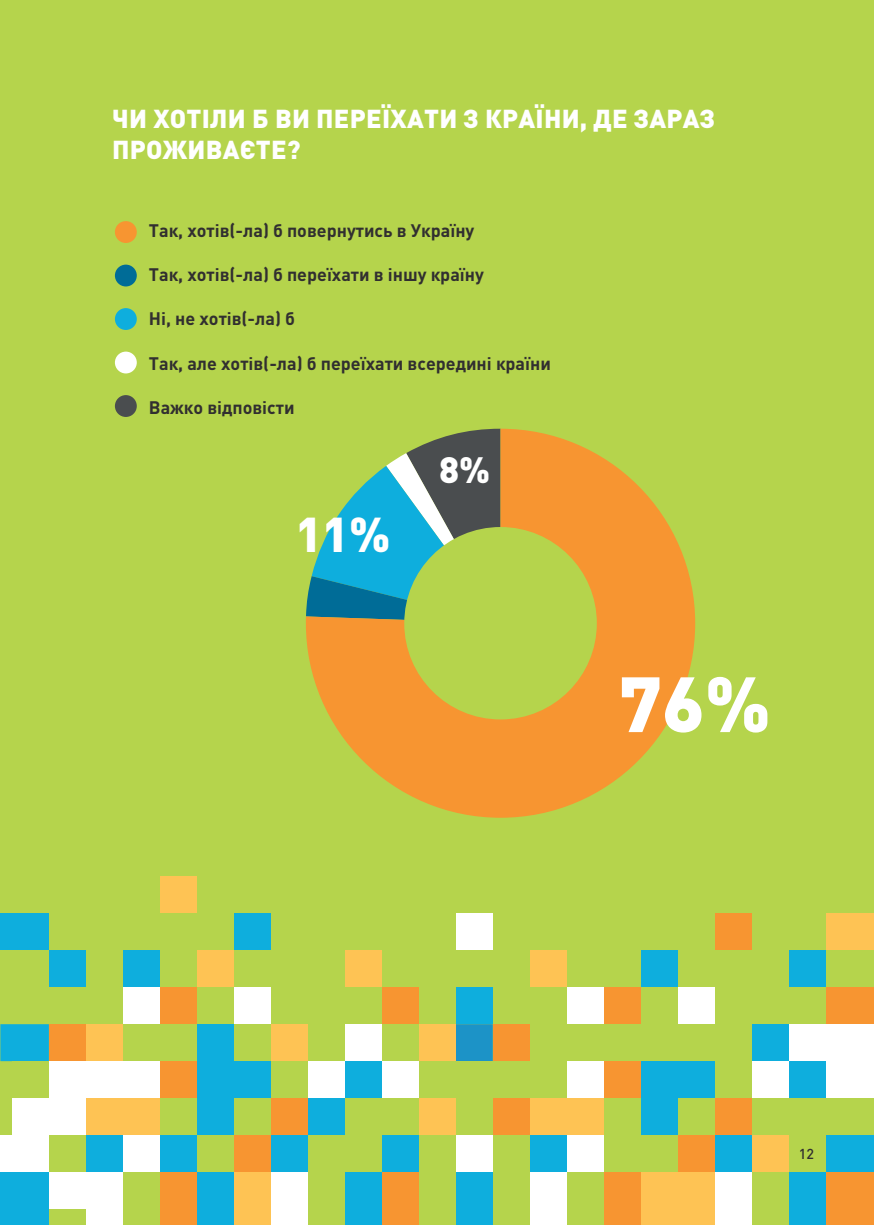
<style>
.page{position:relative;width:874px;height:1225px;background:#fff}
.page>*{position:absolute;margin:0;border:0;box-sizing:border-box;transform-origin:0 0}
.t1{font:900 77px "DIN Pro";color:#fff}
.t2{font:900 48.2px "DIN Pro";color:#fff}
.t3{font:900 36.2px "DIN Pro";color:#fff}
.t4{font:900 25.6px/30.8px "DIN Pro";letter-spacing:.01em;color:#fff}
.t5{font:700 17.8px "DIN Pro";color:#312f30}
.t6{font:500 14.2px "DIN Pro";color:#312f30}
</style>
<div class="page">
<div style="left:0;top:0;width:873px;height:1224px;background:#b5d44c"></div>
<div style="left:825px;top:913px;width:48px;height:37px;background:#fec354"></div>
<div style="left:825px;top:987px;width:48px;height:37px;background:#f79531"></div>
<div style="left:788px;top:950px;width:37px;height:37px;background:#0eaedd"></div>
<div style="left:825px;top:1024px;width:48px;height:37px;background:#fff"></div>
<div style="left:788px;top:1024px;width:37px;height:37px;background:#fff"></div>
<div style="left:751px;top:1024px;width:37px;height:37px;background:#0eaedd"></div>
<div style="left:603px;top:987px;width:37px;height:37px;background:#f79531"></div>
<div style="left:566px;top:987px;width:37px;height:37px;background:#fff"></div>
<div style="left:677px;top:987px;width:37px;height:37px;background:#fff"></div>
<div style="left:640px;top:950px;width:37px;height:37px;background:#0eaedd"></div>
<div style="left:455px;top:1024px;width:37px;height:37px;background:#1c93c7"></div>
<div style="left:492px;top:1024px;width:37px;height:37px;background:#f79531"></div>
<div style="left:381px;top:987px;width:37px;height:37px;background:#f79531"></div>
<div style="left:455px;top:987px;width:37px;height:37px;background:#0eaedd"></div>
<div style="left:418px;top:1024px;width:37px;height:37px;background:#fec354"></div>
<div style="left:344px;top:1024px;width:37px;height:37px;background:#fff"></div>
<div style="left:197px;top:1024px;width:37px;height:37px;background:#0eaedd"></div>
<div style="left:123px;top:950px;width:37px;height:37px;background:#0eaedd"></div>
<div style="left:160px;top:987px;width:37px;height:37px;background:#f79531"></div>
<div style="left:197px;top:950px;width:37px;height:37px;background:#fec354"></div>
<div style="left:271px;top:1024px;width:37px;height:37px;background:#fec354"></div>
<div style="left:123px;top:987px;width:37px;height:37px;background:#fff"></div>
<div style="left:234px;top:987px;width:37px;height:37px;background:#fff"></div>
<div style="left:234px;top:913px;width:36px;height:37px;background:#0eaedd"></div>
<div style="left:0;top:913px;width:49px;height:37px;background:#0eaedd"></div>
<div style="left:0;top:1024px;width:49px;height:37px;background:#0eaedd"></div>
<div style="left:49px;top:1024px;width:37px;height:37px;background:#f79531"></div>
<div style="left:86px;top:1024px;width:37px;height:37px;background:#fec354"></div>
<div style="left:49px;top:950px;width:37px;height:37px;background:#0eaedd"></div>
<div style="left:566px;top:1135px;width:37px;height:37px;background:#fff"></div>
<div style="left:788px;top:1172px;width:37px;height:53px;background:#0eaedd"></div>
<div style="left:825px;top:1135px;width:48px;height:37px;background:#0eaedd"></div>
<div style="left:788px;top:1061px;width:37px;height:37px;background:#0eaedd"></div>
<div style="left:825px;top:1172px;width:48px;height:53px;background:#f79531"></div>
<div style="left:825px;top:1061px;width:48px;height:37px;background:#fff"></div>
<div style="left:640px;top:1172px;width:37px;height:53px;background:#fec354"></div>
<div style="left:640px;top:1061px;width:37px;height:37px;background:#0eaedd"></div>
<div style="left:677px;top:1061px;width:37px;height:37px;background:#0eaedd"></div>
<div style="left:603px;top:1061px;width:37px;height:37px;background:#f79531"></div>
<div style="left:677px;top:1135px;width:37px;height:37px;background:#f79531"></div>
<div style="left:714px;top:1098px;width:37px;height:37px;background:#f79531"></div>
<div style="left:640px;top:1098px;width:37px;height:37px;background:#0eaedd"></div>
<div style="left:751px;top:1135px;width:37px;height:37px;background:#fec354"></div>
<div style="left:677px;top:1172px;width:37px;height:53px;background:#fec354"></div>
<div style="left:566px;top:1098px;width:37px;height:37px;background:#fec354"></div>
<div style="left:714px;top:1172px;width:37px;height:53px;background:#fff"></div>
<div style="left:751px;top:1061px;width:37px;height:37px;background:#fff"></div>
<div style="left:566px;top:1061px;width:37px;height:37px;background:#fff"></div>
<div style="left:714px;top:1135px;width:37px;height:37px;background:#0eaedd"></div>
<div style="left:603px;top:1172px;width:37px;height:53px;background:#f79531"></div>
<div style="left:123px;top:1135px;width:37px;height:37px;background:#fff"></div>
<div style="left:344px;top:1172px;width:37px;height:53px;background:#0eaedd"></div>
<div style="left:381px;top:1135px;width:37px;height:37px;background:#0eaedd"></div>
<div style="left:529px;top:1135px;width:37px;height:37px;background:#0eaedd"></div>
<div style="left:344px;top:1061px;width:37px;height:37px;background:#0eaedd"></div>
<div style="left:381px;top:1172px;width:37px;height:53px;background:#f79531"></div>
<div style="left:492px;top:1098px;width:37px;height:37px;background:#f79531"></div>
<div style="left:455px;top:1135px;width:37px;height:37px;background:#fff"></div>
<div style="left:529px;top:1172px;width:37px;height:53px;background:#fff"></div>
<div style="left:381px;top:1061px;width:37px;height:37px;background:#fff"></div>
<div style="left:529px;top:1098px;width:37px;height:37px;background:#fec354"></div>
<div style="left:418px;top:1098px;width:37px;height:37px;background:#fec354"></div>
<div style="left:455px;top:1172px;width:37px;height:53px;background:#0eaedd"></div>
<div style="left:308px;top:1098px;width:36px;height:37px;background:#0eaedd"></div>
<div style="left:197px;top:1172px;width:37px;height:53px;background:#0eaedd"></div>
<div style="left:197px;top:1061px;width:37px;height:37px;background:#0eaedd"></div>
<div style="left:234px;top:1061px;width:37px;height:37px;background:#0eaedd"></div>
<div style="left:160px;top:1061px;width:37px;height:37px;background:#f79531"></div>
<div style="left:234px;top:1135px;width:37px;height:37px;background:#f79531"></div>
<div style="left:271px;top:1098px;width:37px;height:37px;background:#f79531"></div>
<div style="left:197px;top:1098px;width:37px;height:37px;background:#0eaedd"></div>
<div style="left:234px;top:1172px;width:37px;height:53px;background:#fec354"></div>
<div style="left:123px;top:1098px;width:37px;height:37px;background:#fec354"></div>
<div style="left:271px;top:1172px;width:37px;height:53px;background:#fff"></div>
<div style="left:308px;top:1061px;width:36px;height:37px;background:#fff"></div>
<div style="left:123px;top:1061px;width:37px;height:37px;background:#fff"></div>
<div style="left:271px;top:1135px;width:37px;height:37px;background:#0eaedd"></div>
<div style="left:160px;top:1172px;width:37px;height:53px;background:#f79531"></div>
<div style="left:160px;top:1135px;width:37px;height:37px;background:#0eaedd"></div>
<div style="left:12px;top:1061px;width:111px;height:148px;background:#fff"></div>
<div style="left:49px;top:1135px;width:37px;height:37px;background:#b5d44c"></div>
<div style="left:12px;top:1061px;width:37px;height:37px;background:#b5d44c"></div>
<div style="left:86px;top:1135px;width:37px;height:37px;background:#0eaedd"></div>
<div style="left:0;top:1135px;width:49px;height:37px;background:#fff"></div>
<div style="left:86px;top:1172px;width:37px;height:53px;background:#fff"></div>
<div style="left:86px;top:1098px;width:37px;height:37px;background:#fec354"></div>
<div style="left:0;top:1172px;width:49px;height:53px;background:#0eaedd"></div>
<div style="left:160px;top:876px;width:37px;height:37px;background:#fec354"></div>
<div style="left:344px;top:950px;width:37px;height:37px;background:#fec354"></div>
<div style="left:455px;top:913px;width:37px;height:37px;background:#fff"></div>
<div style="left:529px;top:950px;width:37px;height:37px;background:#fec354"></div>
<div style="left:714px;top:913px;width:37px;height:37px;background:#f79531"></div>
<div style="left:115px;top:221px;width:22px;height:22px;background:#f79531;border-radius:50%"></div>
<div style="left:115px;top:265px;width:22px;height:21px;background:#006c97;border-radius:50%"></div>
<div style="left:115px;top:308px;width:22px;height:22px;background:#0eaedd;border-radius:50%"></div>
<div style="left:115px;top:351px;width:22px;height:22px;background:#fff;border-radius:50%"></div>
<div style="left:115px;top:395px;width:22px;height:22px;background:#4a4d4f;border-radius:50%"></div>
<svg style="left:306px;top:429px;width:388px;height:388px;fill:#f79531"></svg>
<div style="left:404px;top:527px;width:192px;height:192px;background:#b5d44c;border-radius:50%"></div>
<h3 class="t4" style="left:112px;top:100px;width:604px">ЧИ ХОТІЛИ Б ВИ ПЕРЕЇХАТИ З КРАЇНИ, ДЕ ЗАРАЗ<br>ПРОЖИВАЄТЕ?</h3>
<p class="t5" style="left:149px;top:215px;width:327px">Так, хотів(-ла) б повернутись в Україну</p>
<p class="t5" style="left:149px;top:260px;width:336px">Так, хотів(-ла) б переїхати в іншу країну</p>
<p class="t5" style="left:149px;top:304px;width:148px">Ні, не хотів(-ла) б</p>
<p class="t5" style="left:149px;top:348px;width:403px">Так, але хотів(-ла) б переїхати всередині країни</p>
<p class="t5" style="left:149px;top:393px;width:147px">Важко відповісти</p>
<h2 class="t2" style="left:295px;top:493px;width:96px">11%</h2>
<h3 class="t3" style="left:439px;top:439px;width:53px">8%</h3>
<h1 class="t1" style="left:619px;top:638px;width:153px">76%</h1>
<p class="t6" style="left:798px;top:1142px;width:17px">12</p>
</div>
